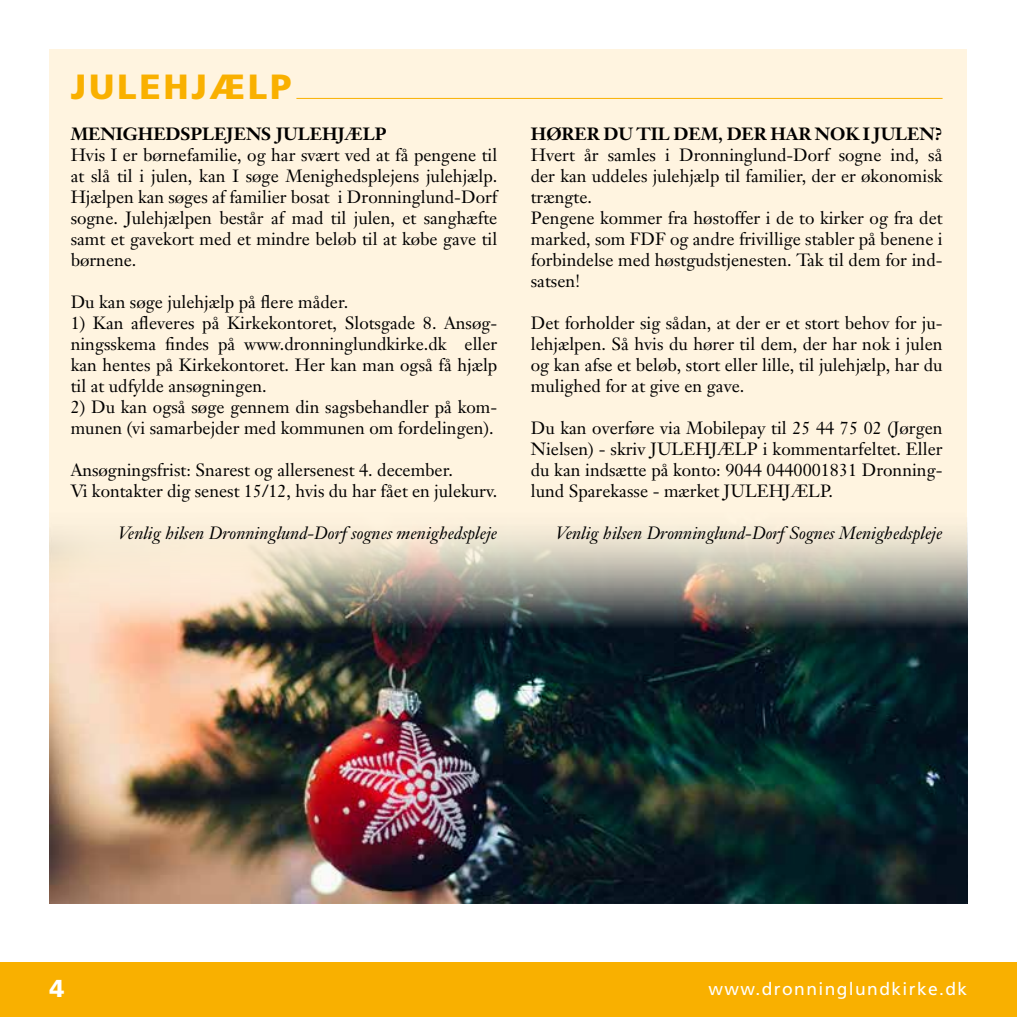
<style>
.page{position:relative;width:1017px;height:1017px;background:#fff}
.page>*{position:absolute;margin:0;border:0;box-sizing:border-box;transform-origin:0 0}
.t1{font:900 35px "Frutiger";letter-spacing:.08em;color:#f9b000}
.t2{font:900 24.5px "Frutiger";color:#fff}
.t3{font:17.5px/21px "Janson Text";color:#000;text-align:justify}
.t4{font:italic 17.5px "Janson Text";color:#000}
.t5{font:700 17.5px "Janson Text";color:#000}
.t6{font:17.5px "Frutiger";letter-spacing:.08em;color:#fff}
</style>
<div class="page">
<div style="left:50px;top:50px;width:917px;height:622px;background:#fff4e0"></div>
<div style="left:0;top:962px;width:1017px;height:55px;background:#f9b000"></div>
<hr style="left:296px;top:98px;width:647px;height:1px;background:#f9b000">
<img style="left:50px;top:527px;width:917px;height:376px">
<h1 class="t1" style="left:71px;top:66px;width:222px">JULEHJÆLP</h1>
<p class="t5" style="left:71px;top:122px;width:317px">MENIGHEDSPLEJENS JULEHJÆLP</p>
<p class="t3" style="left:71px;top:144px;width:428px">Hvis I er børnefamilie, og har svært ved at få pengene til at slå til i julen, kan I søge Menighedsplejens julehjælp.<br>Hjælpen kan søges af familier bosat i Dronninglund-Dorf sogne. Julehjælpen består af mad til julen, et sanghæfte samt et gavekort med et mindre beløb til at købe gave til børnene.</p>
<p class="t3" style="left:71px;top:291px;width:279px">Du kan søge julehjælp på flere måder.</p>
<p class="t3" style="left:71px;top:312px;width:428px">1) Kan afleveres på Kirkekontoret, Slotsgade 8. Ansøg&shy;ningsskema findes på www.dronninglundkirke.dk eller kan hentes på Kirkekontoret. Her kan man også få hjælp til at udfylde ansøgningen.</p>
<p class="t3" style="left:71px;top:396px;width:428px">2) Du kan også søge gennem din sagsbehandler på kom&shy;munen (vi samarbejder med kommunen om fordelingen).</p>
<p class="t3" style="left:71px;top:459px;width:428px">Ansøgningsfrist: Snarest og allersenest 4. december.<br>Vi kontakter dig senest 15/12, hvis du har fået en julekurv.</p>
<p class="t4" style="left:118px;top:522px;width:381px">Venlig hilsen Dronninglund-Dorf sognes menighedspleje</p>
<p class="t5" style="left:531px;top:122px;width:413px">HØRER DU TIL DEM, DER HAR NOK I JULEN?</p>
<p class="t3" style="left:531px;top:144px;width:413px;text-align:left">Hvert år samles i Dronninglund-Dorf sogne ind, så der kan uddeles julehjælp til familier, der er økonomisk trængte.<br>Pengene kommer fra høstoffer i de to kirker og fra det marked, som FDF og andre frivillige stabler på benene i forbindelse med høstgudstjenesten. Tak til dem for ind&shy;satsen!</p>
<p class="t3" style="left:531px;top:312px;width:413px">Det forholder sig sådan, at der er et stort behov for ju&shy;lehjælpen. Så hvis du hører til dem, der har nok i julen og kan afse et beløb, stort eller lille, til julehjælp, har du mulighed for at give en gave.</p>
<p class="t3" style="left:531px;top:417px;width:413px">Du kan overføre via Mobilepay til 25 44 75 02 (Jørgen Nielsen) - skriv JULEHJÆLP i kommentarfeltet. Eller du kan indsætte på konto: 9044 0440001831 Dronning&shy;lund Sparekasse - mærket JULEHJÆLP.</p>
<p class="t4" style="left:556px;top:522px;width:388px">Venlig hilsen Dronninglund-Dorf Sognes Menighedspleje</p>
<h2 class="t2" style="left:50px;top:974px;width:16px">4</h2>
<p class="t6" style="left:709px;top:978px;width:260px">www.dronninglundkirke.dk</p>
</div>
